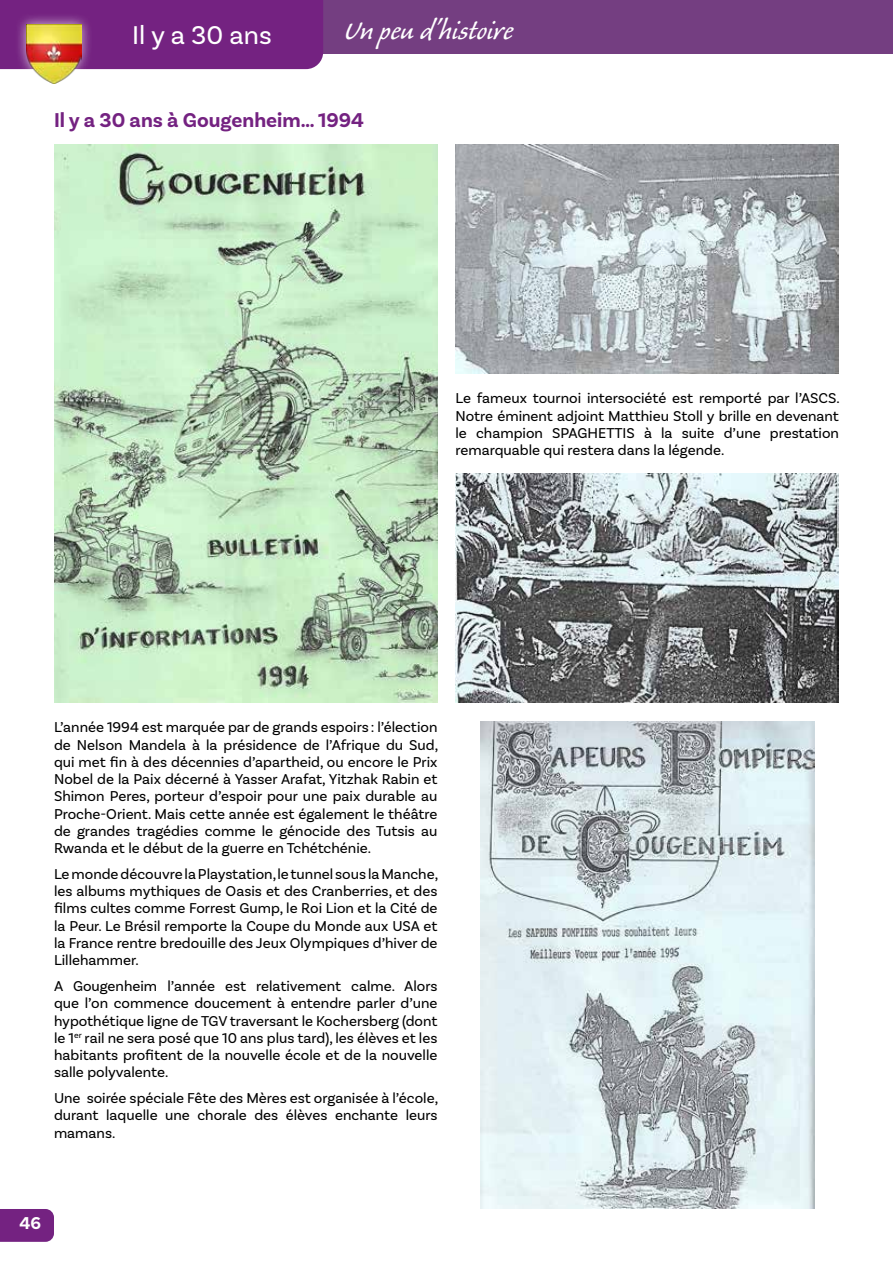
<style>
.page{position:relative;width:893px;height:1263px;background:#fff}
.page>*{position:absolute;margin:0;border:0;box-sizing:border-box;transform-origin:0 0}
.t1{font:34.5px "Caliban Std";color:#fff}
.t2{font:27px "Basic Sans";color:#fff}
.t3{font:700 21px "Basic Sans";color:#742281}
.t4{font:700 18px "Basic Sans";color:#fff}
.t5{font:15px/17.2px "Basic Sans";color:#000;text-align:justify}
</style>
<div class="page">
<div style="left:271px;top:0;width:622px;height:54px;background:#743e81"></div>
<div style="left:0;top:0;width:323px;height:69px;background:#742281"></div>
<div style="left:15px;top:13px;width:77px;height:82px;background:#fff;opacity:.75"></div>
<img style="left:27px;top:24px;width:54px;height:60px">
<div style="left:0;top:1209px;width:54px;height:33px;background:#742281"></div>
<img style="left:54px;top:144px;width:383px;height:559px">
<img style="left:455px;top:144px;width:384px;height:229px">
<img style="left:455px;top:474px;width:384px;height:229px">
<img style="left:480px;top:721px;width:334px;height:488px">
<h2 class="t2" style="left:132px;top:19px;width:141px">Il y a 30 ans</h2>
<h1 class="t1" style="left:344px;top:13px;width:170px">Un peu d'histoire</h1>
<h3 class="t3" style="left:54px;top:108px;width:311px">Il y a 30 ans à Gougenheim… 1994</h3>
<p class="t5" style="left:455px;top:389px;width:386px">Le fameux tournoi intersociété est remporté par l’ASCS.<br>Notre éminent adjoint Matthieu Stoll y brille en devenant le champion SPAGHETTIS à la suite d’une prestation remarquable qui restera dans la légende.</p>
<p class="t5" style="left:54px;top:719px;width:386px">L’année 1994 est marquée par de grands espoirs : l’élection de Nelson Mandela à la présidence de l’Afrique du Sud, qui met fin à des décennies d’apartheid, ou encore le Prix Nobel de la Paix décerné à Yasser Arafat, Yitzhak Rabin et Shimon Peres, porteur d’espoir pour une paix durable au Proche-Orient. Mais cette année est également le théâtre de grandes tragédies comme le génocide des Tutsis au Rwanda et le début de la guerre en Tchétchénie.</p>
<p class="t5" style="left:54px;top:865px;width:386px">Le monde découvre la Playstation, le tunnel sous la Manche, les albums mythiques de Oasis et des Cranberries, et des films cultes comme Forrest Gump, le Roi Lion et la Cité de la Peur. Le Brésil remporte la Coupe du Monde aux USA et la France rentre bredouille des Jeux Olympiques d’hiver de Lillehammer.</p>
<p class="t5" style="left:54px;top:977px;width:385px">A Gougenheim l’année est relativement calme. Alors que l’on commence doucement à entendre parler d’une hypothétique ligne de TGV traversant le Kochersberg (dont le 1<sup>er</sup> rail ne sera posé que 10 ans plus tard), les élèves et les habitants profitent de la nouvelle école et de la nouvelle salle polyvalente.</p>
<p class="t5" style="left:54px;top:1089px;width:386px">Une soirée spéciale Fête des Mères est organisée à l’école, durant laquelle une chorale des élèves enchante leurs mamans.</p>
<p class="t4" style="left:20px;top:1212px;width:23px">46</p>
</div>
